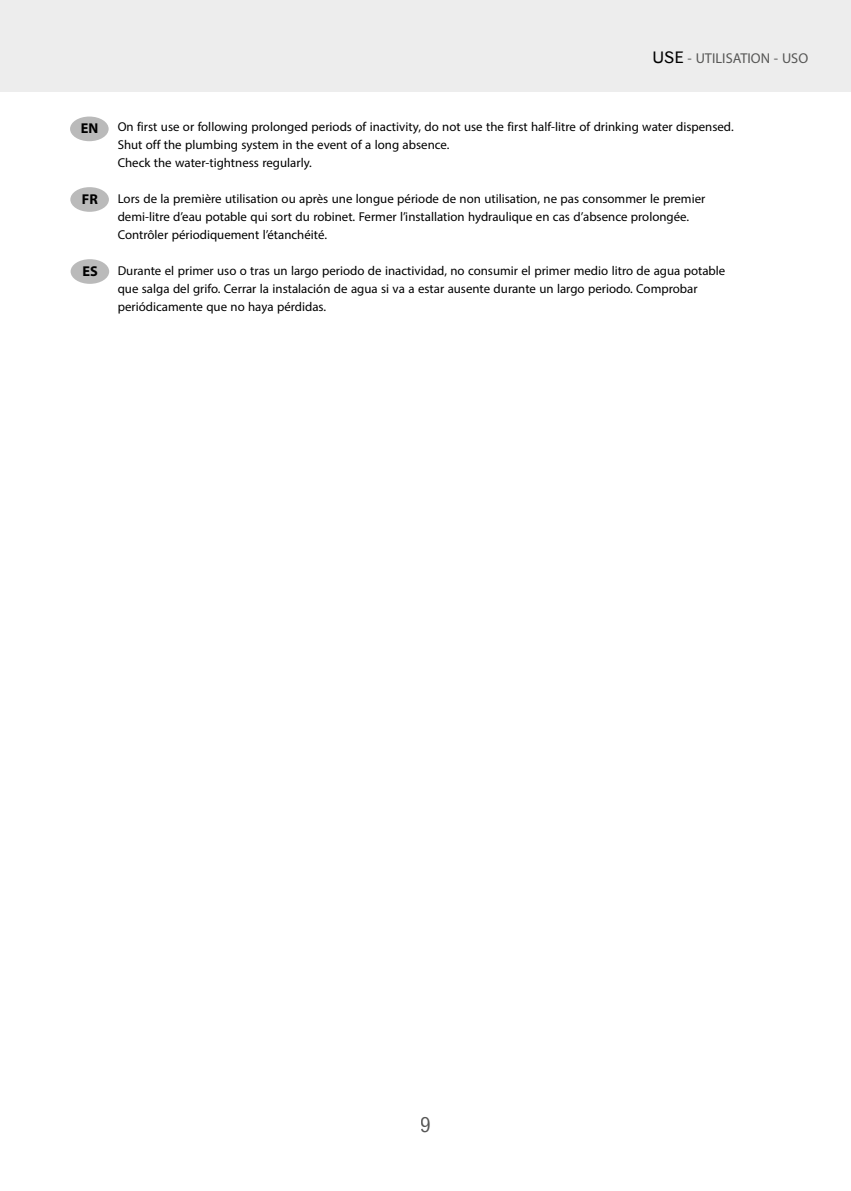
<style>
.page{position:relative;width:851px;height:1191px;background:#fff}
.page>*{position:absolute;margin:0;border:0;box-sizing:border-box;transform-origin:0 0}
.t1{font:21px "Gothic 720 BT Roman B";color:#575756}
.t2{font:20px "Myriad Arabic";color:#575756}
.t3{font:700 20px "Myriad Arabic";color:#000}
.t4{font:18px/18px "Myriad Arabic";color:#000}
.s1{font-family:"Gothic 720 BT Roman B";font-size:16px;color:#000}
</style>
<div class="page">
<div style="left:70px;top:117px;width:39px;height:24px;background:#bababa;border-radius:50%"></div>
<div style="left:70px;top:187px;width:39px;height:25px;background:#bababa;border-radius:50%"></div>
<div style="left:71px;top:259px;width:38px;height:25px;background:#bababa;border-radius:50%"></div>
<div style="left:0;top:0;width:850px;height:92px;background:#ededed"></div>
<p class="t2" style="left:652px;top:45px;width:157px"><span class="s1">USE</span> - UTILISATION - USO</p>
<p class="t3" style="left:81px;top:115px;width:19px">EN</p>
<p class="t3" style="left:82px;top:185px;width:17px">FR</p>
<p class="t3" style="left:82px;top:257px;width:17px">ES</p>
<p class="t4" style="left:118px;top:118px;width:617px">On first use or following prolonged periods of inactivity, do not use the first half-litre of drinking water dispensed.<br>Shut off the plumbing system in the event of a long absence.<br>Check the water-tightness regularly.</p>
<p class="t4" style="left:118px;top:190px;width:589px">Lors de la première utilisation ou après une longue période de non utilisation, ne pas consommer le premier demi-litre d’eau potable qui sort du robinet. Fermer l’installation hydraulique en cas d’absence prolongée.<br>Contrôler périodiquement l’étanchéité.</p>
<p class="t4" style="left:118px;top:262px;width:609px">Durante el primer uso o tras un largo periodo de inactividad, no consumir el primer medio litro de agua potable que salga del grifo. Cerrar la instalación de agua si va a estar ausente durante un largo periodo. Comprobar periódicamente que no haya pérdidas.</p>
<p class="t1" style="left:421px;top:1111px;width:12px">9</p>
</div>
